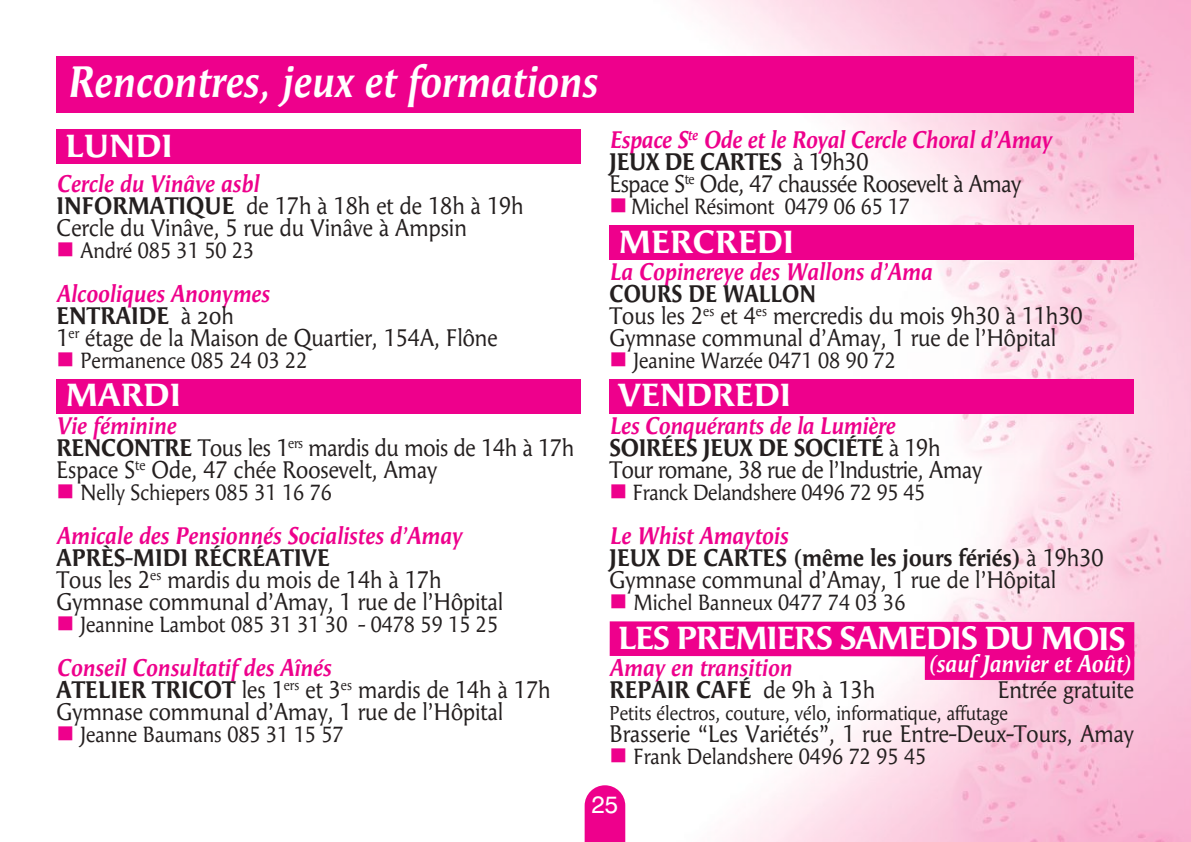
<style>
.page{position:relative;width:1191px;height:842px;background:#fff}
.page>*{position:absolute;margin:0;border:0;box-sizing:border-box;transform-origin:0 0}
.t1{font:44px "Angie Bold Italic OSF";color:#fff;scale:.9 1}
.t2{font:700 32px "Angie";color:#fff}
.t3{font:700 32px "Angie";letter-spacing:-.04em;color:#fff}
.t4{font:24px/22px "Angie";color:#241f1f;scale:.9 1}
.t5{font:24px "Angie Bold Italic OSF";color:#ee008c;scale:.9 1}
.t6{font:24px/22px "Angie";letter-spacing:-.02em;color:#241f1f;scale:.9 1}
.t7{font:24px "Angie Bold Italic OSF";color:#fff;scale:.9 1}
.t8{font:700 24px "Angie";color:#241f1f;scale:.9 1}
.t9{font:24px "Helvetica";color:#fff}
.t10{font:22px "Angie";color:#241f1f;scale:.9 1}
.t11{font:22px "Angie Small Caps";color:#241f1f;scale:.9 1}
.t12{font:20px "Angie";color:#241f1f;scale:.9 1}
.s1{font-weight:700}
.s2{font-family:"Angie Small Caps"}
.s3{color:#ee008c}
.s4{font-family:"Angie"}
.s5{font-weight:400}
.s6{font-family:"Angie Small Caps";font-weight:400}
</style>
<div class="page">
<img style="left:56px;top:0;width:1134px;height:842px">
<svg style="left:584px;top:785px;width:41px;height:57px"></svg>
<div style="left:609px;top:621px;width:525px;height:36px;background:#ee008c"></div>
<div style="left:924px;top:651px;width:210px;height:29px;background:#ee008c"></div>
<div style="left:56px;top:57px;width:1078px;height:56px;background:#ee008c"></div>
<div style="left:57px;top:129px;width:524px;height:35px;background:#ee008c"></div>
<div style="left:57px;top:379px;width:524px;height:34px;background:#ee008c"></div>
<div style="left:609px;top:225px;width:525px;height:35px;background:#ee008c"></div>
<div style="left:609px;top:379px;width:525px;height:34px;background:#ee008c"></div>
<h1 class="t1" style="left:67px;top:64px;width:590px">Rencontres, jeux et formations</h1>
<h2 class="t2" style="left:66px;top:133px;width:109px">LUNDI</h2>
<p class="t5" style="left:56px;top:174px;width:227px">Cercle du Vinâve asbl</p>
<p class="t4" style="left:56px;top:197px;width:520px"><span class="s1">INFORMATIQUE</span> de <span class="s2">17</span>h à <span class="s2">18</span>h et de <span class="s2">18</span>h à <span class="s2">19</span>h<br>Cercle du Vinâve, <span class="s2">5</span> rue du Vinâve à Ampsin</p>
<p class="t11" style="left:56px;top:242px;width:221px"><span class="s3">■</span> <span class="s4">André</span> 085 31 50 23</p>
<p class="t5" style="left:56px;top:284px;width:238px">Alcooliques Anonymes</p>
<p class="t4" style="left:56px;top:307px;width:492px"><span class="s1">ENTRAIDE</span> à 20h<br><span class="s2">1</span><sup>er</sup> étage de la Maison de Quartier, <span class="s2">154</span>A, Flône</p>
<p class="t10" style="left:56px;top:351px;width:280px"><span class="s3">■</span> Permanence <span class="s2">085 24 03 22</span></p>
<h2 class="t2" style="left:66px;top:382px;width:117px">MARDI</h2>
<p class="t5" style="left:56px;top:416px;width:134px">Vie féminine</p>
<p class="t4" style="left:56px;top:439px;width:576px"><span class="s1">RENCONTRE</span> Tous les <span class="s2">1</span><sup>ers</sup> mardis du mois de <span class="s2">14</span>h à <span class="s2">17</span>h<br>Espace S<sup>te</sup> Ode, <span class="s2">47</span> chée Roosevelt, Amay</p>
<p class="t10" style="left:56px;top:483px;width:307px"><span class="s3">■</span> Nelly Schiepers <span class="s2">085 31 16 76</span></p>
<p class="t5" style="left:56px;top:526px;width:452px">Amicale des Pensionnés Socialistes d’Amay</p>
<p class="t4" style="left:56px;top:549px;width:498px"><span class="s1">APRÈS-MIDI RÉCRÉATIVE<br></span>Tous les <span class="s2">2</span><sup>es</sup> mardis du mois de <span class="s2">14</span>h à <span class="s2">17</span>h<br>Gymnase communal d’Amay, <span class="s2">1</span> rue de l’Hôpital</p>
<p class="t11" style="left:56px;top:616px;width:492px"><span class="s3">■</span> <span class="s4">Jeannine Lambot</span> 085 31 31 30 - 0478 59 15 25</p>
<p class="t5" style="left:56px;top:658px;width:307px">Conseil Consultatif des Aînés</p>
<p class="t4" style="left:56px;top:681px;width:550px"><span class="s1">ATELIER TRICOT</span> les <span class="s2">1</span><sup>ers</sup> et <span class="s2">3</span><sup>es</sup> mardis de <span class="s2">14</span>h à <span class="s2">17</span>h<br>Gymnase communal d’Amay, <span class="s2">1</span> rue de l’Hôpital</p>
<p class="t10" style="left:56px;top:725px;width:320px"><span class="s3">■</span> Jeanne Baumans <span class="s2">085 31 15 57</span></p>
<p class="t5" style="left:609px;top:130px;width:493px">Espace S<sup>te</sup> Ode et le Royal Cercle Choral d’Amay</p>
<p class="t6" style="left:609px;top:153px;width:459px"><span class="s1">JEUX DE CARTES</span> à <span class="s2">19</span>h<span class="s2">30<br></span>Espace S<sup>te</sup> Ode, <span class="s2">47</span> chaussée Roosevelt à Amay</p>
<p class="t10" style="left:609px;top:197px;width:335px"><span class="s3">■</span> Michel Résimont <span class="s2">0479 06 65 17</span></p>
<h2 class="t2" style="left:618px;top:229px;width:177px">MERCREDI</h2>
<p class="t5" style="left:609px;top:262px;width:360px">La Copinereye des Wallons d’Ama</p>
<p class="t4" style="left:609px;top:285px;width:527px"><span class="s1">COURS DE WALLON<br></span>Tous les <span class="s2">2</span><sup>es</sup> et <span class="s2">4</span><sup>es</sup> mercredis du mois <span class="s2">9</span>h<span class="s2">30</span> à <span class="s2">11</span>h<span class="s2">30<br></span>Gymnase communal d’Amay, <span class="s2">1</span> rue de l’Hôpital</p>
<p class="t10" style="left:609px;top:351px;width:320px"><span class="s3">■</span> Jeanine Warzée <span class="s2">0471 08 90 72</span></p>
<h2 class="t2" style="left:618px;top:382px;width:174px">VENDREDI</h2>
<p class="t5" style="left:609px;top:416px;width:319px">Les Conquérants de la Lumière</p>
<p class="t6" style="left:609px;top:439px;width:416px"><span class="s1">SOIRÉES JEUX DE SOCIÉTÉ</span> à <span class="s2">19</span>h<br>Tour romane, <span class="s2">38</span> rue de l’Industrie, Amay</p>
<p class="t10" style="left:609px;top:483px;width:352px"><span class="s3">■</span> Franck Delandshere <span class="s2">0496 72 95 45</span></p>
<p class="t5" style="left:609px;top:526px;width:200px">Le Whist Amaytois</p>
<p class="t4" style="left:609px;top:549px;width:550px"><span class="s1">JEUX DE CARTES (même les jours fériés)</span> à <span class="s2">19</span>h<span class="s2">30<br></span>Gymnase communal d’Amay, <span class="s2">1</span> rue de l’Hôpital</p>
<p class="t10" style="left:609px;top:593px;width:330px"><span class="s3">■</span> Michel Banneux <span class="s2">0477 74 03 36</span></p>
<h2 class="t3" style="left:618px;top:625px;width:509px">LES PREMIERS SAMEDIS DU MOIS</h2>
<p class="t7" style="left:928px;top:654px;width:227px">(sauf Janvier et Août)</p>
<p class="t5" style="left:609px;top:658px;width:204px">Amay en transition</p>
<p class="t8" style="left:609px;top:680px;width:297px">REPAIR CAFÉ <span class="s5">de</span> <span class="s6">9</span><span class="s5">h à</span> <span class="s6">13</span><span class="s5">h</span></p>
<p class="t4" style="left:997px;top:681px;width:153px">Entrée gratuite</p>
<p class="t12" style="left:609px;top:705px;width:444px">Petits électros, couture, vélo, informatique, affutage</p>
<p class="t4" style="left:609px;top:725px;width:584px">Brasserie “Les Variétés”, <span class="s2">1</span> rue Entre-Deux-Tours, Amay</p>
<p class="t10" style="left:609px;top:747px;width:353px"><span class="s3">■</span> Frank Delandshere <span class="s2">0496 72 95 45</span></p>
<p class="t9" style="left:591px;top:795px;width:28px">25</p>
</div>
